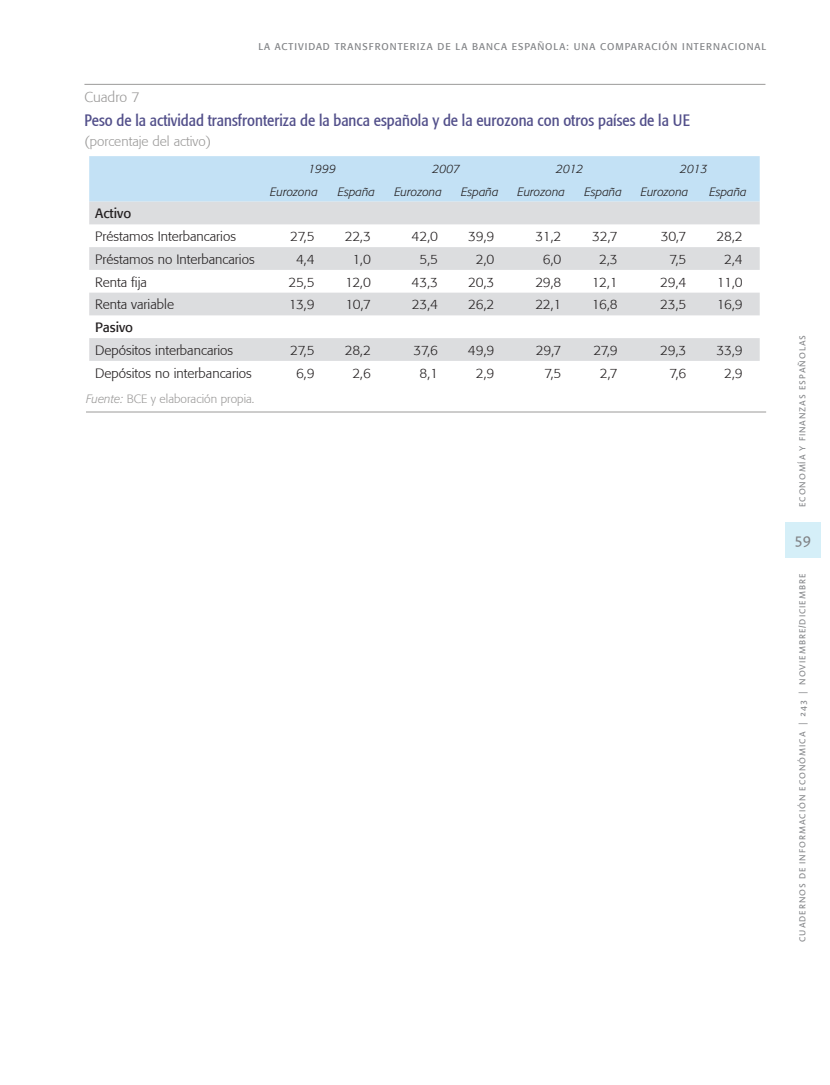
<style>
.page{position:relative;width:830px;height:1085px;background:#fff}
.page>*{position:absolute;margin:0;border:0;box-sizing:border-box;transform-origin:0 0}
._013-Cuadro-Grafico{font:condensed 16.5px "Formata";color:#524f8a}
.t1{font:15px "Linotype Aroma";color:#808285}
._012-Tabla-Cuadro-Gr{font:300 14.25px "Formata";color:#9b9a99}
._016-Tabla-Cuadro__t{font:300 13.5px "Formata";color:#231f20}
._014-Cuadro-Grafico{font:300 13.5px "Formata";color:#9b9a99}
._016-Tabla-Cuadro__t-2{font:13.5px "Formata";color:#231f20}
._015-Tabla__Encabeza{font:italic 300 12px "Formata";color:#231f20}
._017-Tabla-Cuadro-Gr{font:300 12px "Formata";color:#9b9a99}
.t2{font:9.75px "Formata";letter-spacing:.1em;color:#808285}
.t3{font:9px "Linotype Aroma";letter-spacing:.1em;color:#808285}
.s1{font-style:italic}
</style>
<div class="page">
<div style="left:784px;top:522px;width:36px;height:36px;background:#d5eff8"></div>
<div style="left:89px;top:156px;width:670px;height:46px;background:#c3e1f5"></div>
<svg style="left:89px;top:202px;width:670px;height:159px;fill:#dcdddf"></svg>
<hr style="left:84px;top:84px;width:681px;height:1px;background:#9b9a99">
<hr style="left:86px;top:411px;width:679px;height:1px;background:#9b9a99">
<p class="t2" style="left:258px;top:40px;width:509px">LA ACTIVIDAD TRANSFRONTERIZA DE LA BANCA ESPAÑOLA: UNA COMPARACIÓN INTERNACIONAL</p>
<p class="_012-Tabla-Cuadro-Gr" style="left:84px;top:88px;width:57px">Cuadro 7</p>
<p class="_013-Cuadro-Grafico" style="left:84px;top:110px;width:606px">Peso de la actividad transfronteriza de la banca española y de la eurozona con otros países de la UE</p>
<p class="_014-Cuadro-Grafico" style="left:84px;top:134px;width:128px">(porcentaje del activo)</p>
<p class="_015-Tabla__Encabeza" style="left:308px;top:161px;width:29px">1999</p>
<p class="_015-Tabla__Encabeza" style="left:432px;top:161px;width:29px">2007</p>
<p class="_015-Tabla__Encabeza" style="left:555px;top:161px;width:29px">2012</p>
<p class="_015-Tabla__Encabeza" style="left:679px;top:161px;width:29px">2013</p>
<p class="_015-Tabla__Encabeza" style="left:270px;top:184px;width:49px">Eurozona</p>
<p class="_015-Tabla__Encabeza" style="left:337px;top:184px;width:39px">España</p>
<p class="_015-Tabla__Encabeza" style="left:394px;top:184px;width:49px">Eurozona</p>
<p class="_015-Tabla__Encabeza" style="left:461px;top:184px;width:39px">España</p>
<p class="_015-Tabla__Encabeza" style="left:517px;top:184px;width:49px">Eurozona</p>
<p class="_015-Tabla__Encabeza" style="left:584px;top:184px;width:39px">España</p>
<p class="_015-Tabla__Encabeza" style="left:640px;top:184px;width:49px">Eurozona</p>
<p class="_015-Tabla__Encabeza" style="left:709px;top:184px;width:39px">España</p>
<p class="_016-Tabla-Cuadro__t-2" style="left:95px;top:205px;width:37px">Activo</p>
<p class="_016-Tabla-Cuadro__t" style="left:95px;top:228px;width:142px">Préstamos Interbancarios</p>
<p class="_016-Tabla-Cuadro__t" style="left:290px;top:228px;width:26px">27,5</p>
<p class="_016-Tabla-Cuadro__t" style="left:344px;top:228px;width:28px">22,3</p>
<p class="_016-Tabla-Cuadro__t" style="left:411px;top:228px;width:28px">42,0</p>
<p class="_016-Tabla-Cuadro__t" style="left:468px;top:228px;width:28px">39,9</p>
<p class="_016-Tabla-Cuadro__t" style="left:535px;top:228px;width:28px">31,2</p>
<p class="_016-Tabla-Cuadro__t" style="left:592px;top:228px;width:27px">32,7</p>
<p class="_016-Tabla-Cuadro__t" style="left:660px;top:228px;width:27px">30,7</p>
<p class="_016-Tabla-Cuadro__t" style="left:716px;top:228px;width:28px">28,2</p>
<p class="_016-Tabla-Cuadro__t" style="left:95px;top:251px;width:161px">Préstamos no Interbancarios</p>
<p class="_016-Tabla-Cuadro__t" style="left:296px;top:251px;width:20px">4,4</p>
<p class="_016-Tabla-Cuadro__t" style="left:352px;top:251px;width:20px">1,0</p>
<p class="_016-Tabla-Cuadro__t" style="left:419px;top:251px;width:20px">5,5</p>
<p class="_016-Tabla-Cuadro__t" style="left:475px;top:251px;width:20px">2,0</p>
<p class="_016-Tabla-Cuadro__t" style="left:542px;top:251px;width:20px">6,0</p>
<p class="_016-Tabla-Cuadro__t" style="left:599px;top:251px;width:20px">2,3</p>
<p class="_016-Tabla-Cuadro__t" style="left:669px;top:251px;width:18px">7,5</p>
<p class="_016-Tabla-Cuadro__t" style="left:723px;top:251px;width:20px">2,4</p>
<p class="_016-Tabla-Cuadro__t" style="left:95px;top:274px;width:53px">Renta fija</p>
<p class="_016-Tabla-Cuadro__t" style="left:288px;top:274px;width:28px">25,5</p>
<p class="_016-Tabla-Cuadro__t" style="left:345px;top:274px;width:27px">12,0</p>
<p class="_016-Tabla-Cuadro__t" style="left:411px;top:274px;width:28px">43,3</p>
<p class="_016-Tabla-Cuadro__t" style="left:468px;top:274px;width:28px">20,3</p>
<p class="_016-Tabla-Cuadro__t" style="left:535px;top:274px;width:28px">29,8</p>
<p class="_016-Tabla-Cuadro__t" style="left:591px;top:274px;width:27px">12,1</p>
<p class="_016-Tabla-Cuadro__t" style="left:660px;top:274px;width:28px">29,4</p>
<p class="_016-Tabla-Cuadro__t" style="left:716px;top:274px;width:27px">11,0</p>
<p class="_016-Tabla-Cuadro__t" style="left:95px;top:297px;width:80px">Renta variable</p>
<p class="_016-Tabla-Cuadro__t" style="left:288px;top:297px;width:27px">13,9</p>
<p class="_016-Tabla-Cuadro__t" style="left:345px;top:297px;width:27px">10,7</p>
<p class="_016-Tabla-Cuadro__t" style="left:411px;top:297px;width:28px">23,4</p>
<p class="_016-Tabla-Cuadro__t" style="left:468px;top:297px;width:28px">26,2</p>
<p class="_016-Tabla-Cuadro__t" style="left:535px;top:297px;width:28px">22,1</p>
<p class="_016-Tabla-Cuadro__t" style="left:591px;top:297px;width:27px">16,8</p>
<p class="_016-Tabla-Cuadro__t" style="left:660px;top:297px;width:28px">23,5</p>
<p class="_016-Tabla-Cuadro__t" style="left:716px;top:297px;width:27px">16,9</p>
<p class="_016-Tabla-Cuadro__t-2" style="left:95px;top:319px;width:39px">Pasivo</p>
<p class="_016-Tabla-Cuadro__t" style="left:95px;top:342px;width:139px">Depósitos interbancarios</p>
<p class="_016-Tabla-Cuadro__t" style="left:290px;top:342px;width:26px">27,5</p>
<p class="_016-Tabla-Cuadro__t" style="left:344px;top:342px;width:28px">28,2</p>
<p class="_016-Tabla-Cuadro__t" style="left:413px;top:342px;width:26px">37,6</p>
<p class="_016-Tabla-Cuadro__t" style="left:467px;top:342px;width:28px">49,9</p>
<p class="_016-Tabla-Cuadro__t" style="left:535px;top:342px;width:27px">29,7</p>
<p class="_016-Tabla-Cuadro__t" style="left:593px;top:342px;width:26px">27,9</p>
<p class="_016-Tabla-Cuadro__t" style="left:660px;top:342px;width:28px">29,3</p>
<p class="_016-Tabla-Cuadro__t" style="left:716px;top:342px;width:28px">33,9</p>
<p class="_016-Tabla-Cuadro__t" style="left:95px;top:365px;width:158px">Depósitos no interbancarios</p>
<p class="_016-Tabla-Cuadro__t" style="left:296px;top:365px;width:20px">6,9</p>
<p class="_016-Tabla-Cuadro__t" style="left:352px;top:365px;width:20px">2,6</p>
<p class="_016-Tabla-Cuadro__t" style="left:419px;top:365px;width:20px">8,1</p>
<p class="_016-Tabla-Cuadro__t" style="left:475px;top:365px;width:20px">2,9</p>
<p class="_016-Tabla-Cuadro__t" style="left:544px;top:365px;width:18px">7,5</p>
<p class="_016-Tabla-Cuadro__t" style="left:599px;top:365px;width:19px">2,7</p>
<p class="_016-Tabla-Cuadro__t" style="left:669px;top:365px;width:18px">7,6</p>
<p class="_016-Tabla-Cuadro__t" style="left:723px;top:365px;width:20px">2,9</p>
<p class="_017-Tabla-Cuadro-Gr" style="left:86px;top:392px;width:170px"><span class="s1">Fuente:</span> BCE y elaboración propia.</p>
<p class="t3" style="left:796px;top:507px;width:174px;rotate:-90deg">ECONOMÍA Y FINANZAS ESPAÑOLAS</p>
<p class="t1" style="left:794px;top:529px;width:18px">59</p>
<p class="t3" style="left:796px;top:941px;width:370px;rotate:-90deg">CUADERNOS DE INFORMACIÓN ECONÓMICA | 243 | NOVIEMBRE/DICIEMBRE</p>
</div>
